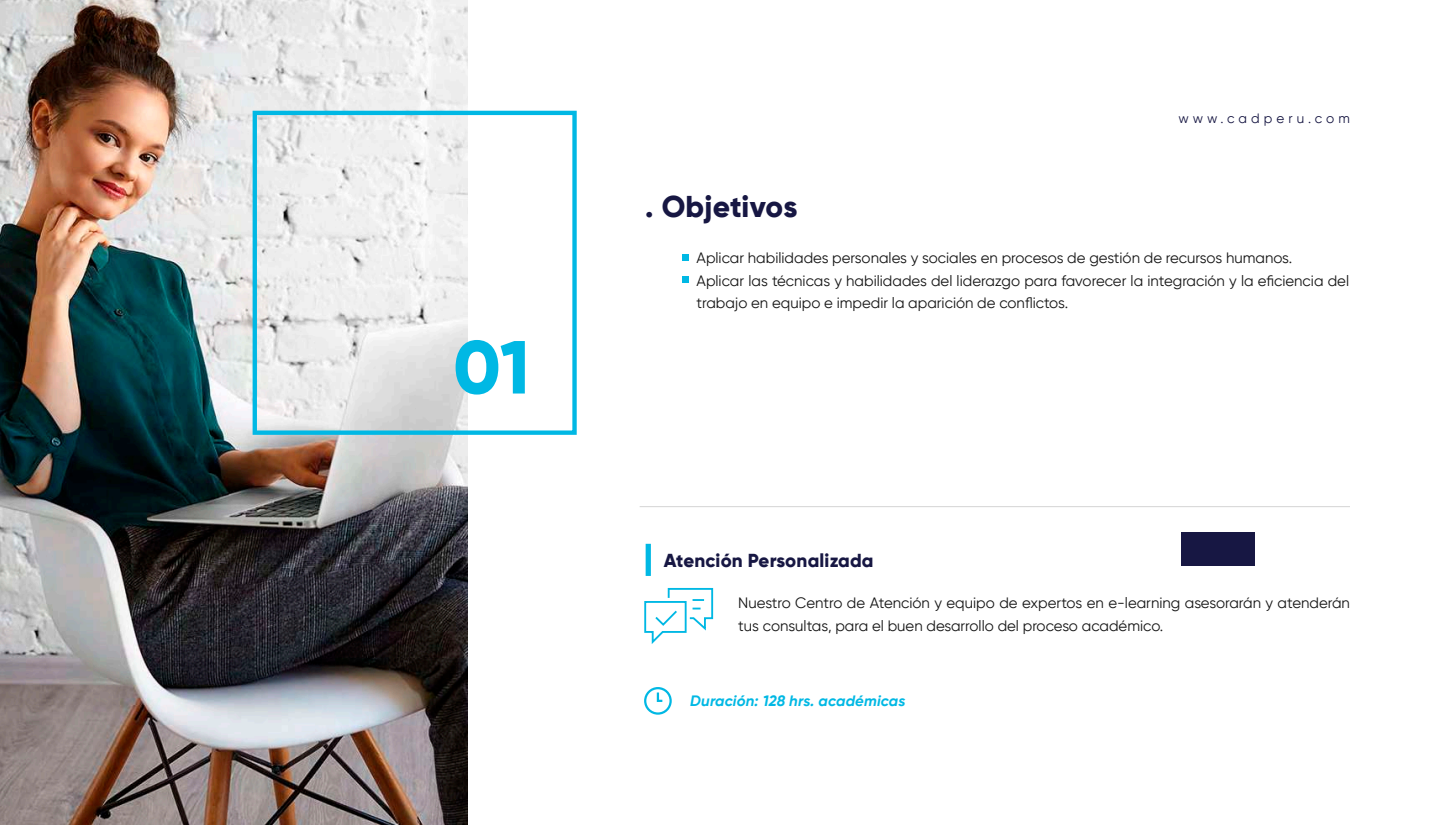
<style>
.page{position:relative;width:1455px;height:825px;background:#fff}
.page>*{position:absolute;margin:0;border:0;box-sizing:border-box;transform-origin:0 0}
.t1{font:800 75px "Gilroy";color:#00b8e4}
.t2{font:800 30px "Gilroy";color:#171743}
.t3{font:800 18.75px "Gilroy";letter-spacing:.01em;color:#171743}
.t4{font:15px/22.5px "Gilroy";color:#151515}
.t5{font:italic 700 15px "Gilroy";letter-spacing:.01em;color:#00b8e4}
.t6{font:13.5px "Gilroy";letter-spacing:.3em;color:#171743}
</style>
<div class="page">
<img style="left:0;top:0;width:468px;height:825px">
<div style="left:253px;top:111px;width:324px;height:324px;border:4px solid #00b8e4"></div>
<div style="left:644px;top:687px;width:28px;height:28px;border:2px solid #00b8e4;border-radius:50%"></div>
<svg style="left:656px;top:690px;width:9px;height:12px"></svg>
<div style="left:646px;top:544px;width:5px;height:32px;background:#00b8e4"></div>
<svg style="left:644px;top:588px;width:70px;height:56px"></svg>
<hr style="left:640px;top:506px;width:710px;height:1px;background:#d4d4d4">
<div style="left:1181px;top:532px;width:74px;height:33px;background:#171743"></div>
<svg style="left:683px;top:255px;width:6px;height:6px"></svg>
<svg style="left:683px;top:277px;width:6px;height:6px"></svg>
<h1 class="t1" style="left:453px;top:320px;width:78px">01</h1>
<h2 class="t2" style="left:645px;top:188px;width:154px">. Objetivos</h2>
<p class="t6" style="left:1178px;top:110px;width:173px">www.cadperu.com</p>
<p class="t4" style="left:697px;top:247px;width:654px">Aplicar habilidades personales y sociales en procesos de gestión de recursos humanos.<br>Aplicar las técnicas y habilidades del liderazgo para favorecer la integración y la eficiencia del trabajo en equipo e impedir la aparición de conflictos.</p>
<p class="t3" style="left:664px;top:549px;width:211px">Atención Personalizada</p>
<p class="t4" style="left:738px;top:591px;width:613px">Nuestro Centro de Atención y equipo de expertos en e-learning asesorarán y atenderán tus consultas, para el buen desarrollo del proceso académico.</p>
<p class="t5" style="left:690px;top:691px;width:217px">Duración: 128 hrs. académicas</p>
</div>
